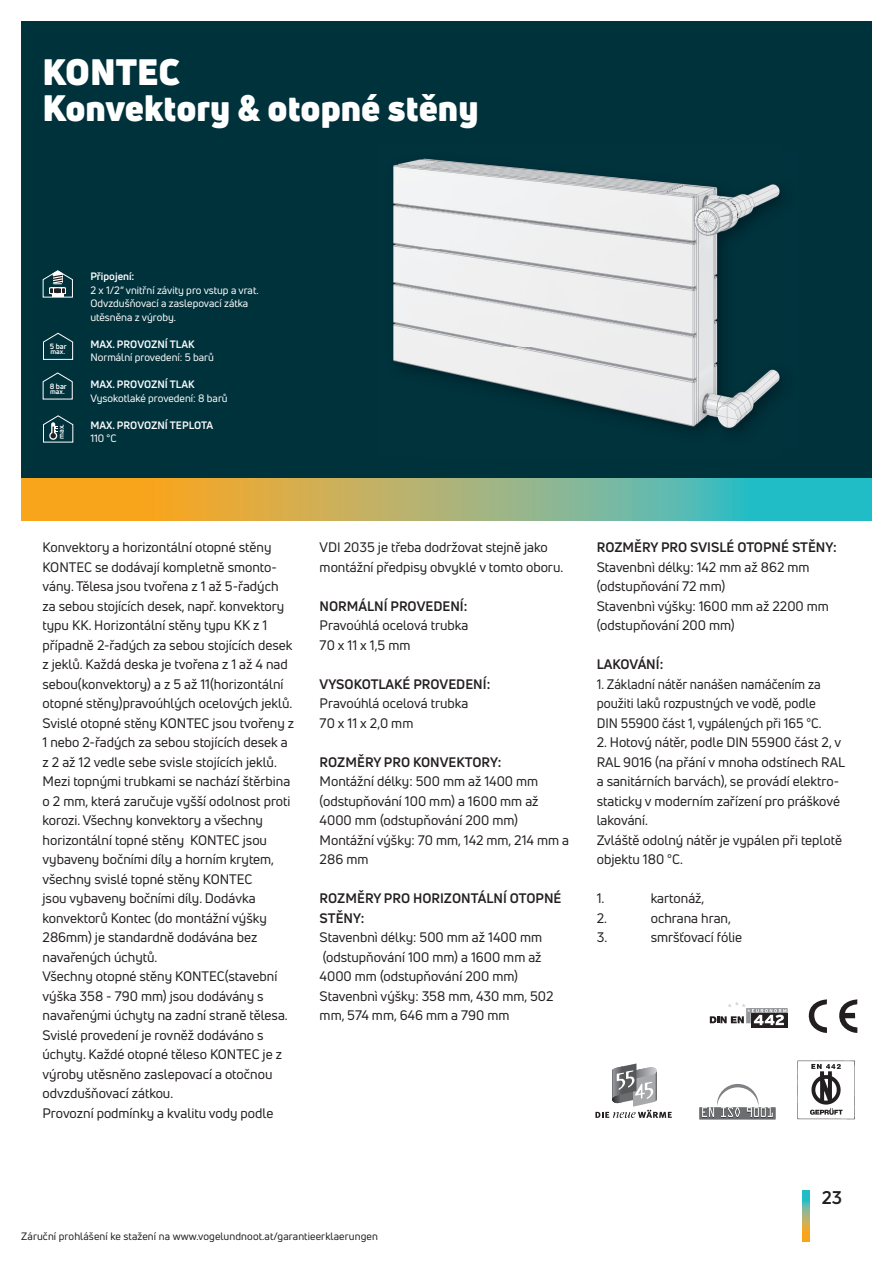
<style>
.page{position:relative;width:893px;height:1263px;background:#fff}
.page>*{position:absolute;margin:0;border:0;box-sizing:border-box;transform-origin:0 0}
.t1{font:900 36px/36px "Uni Neue";color:#fff}
.t2{font:700 18px "Uni Neue";color:#231f20}
.t3{font:13.5px/19.5px "Uni Neue";color:#231f20}
.t4{font:700 13.5px/19.5px "Uni Neue";color:#231f20}
.t5{font:13.5px/19.5px "Uni Neue";color:#231f20;scale:.96 1}
.t6{font:10.5px/13.5px "Uni Neue";color:#fff}
.t7{font:10.5px "Uni Neue";letter-spacing:.01em;color:#231f20}
.t8{font:700 10.5px "Uni Neue";color:#fff}
.t9{font:700 7.5px "Uni Neue";color:#fff}
.t10{font:700 7.05px/5.6px "Uni Neue";color:#fff;text-align:center}
</style>
<div class="page">
<div style="left:21px;top:21px;width:851px;height:494px;background:#00323c"></div>
<svg style="left:21px;top:478px;width:851px;height:43px;background:#9fb274"></svg>
<svg style="left:803px;top:1191px;width:6px;height:51px"></svg>
<img style="left:428px;top:184px;width:352px;height:246px">
<img style="left:393px;top:158px;width:338px;height:39px">
<img style="left:393px;top:196px;width:35px;height:175px">
<hr style="left:636px;top:1067px;width:1px;height:36px;background:#76787b">
<hr style="left:637px;top:1067px;width:1px;height:36px;background:#7b7d80">
<hr style="left:638px;top:1067px;width:1px;height:36px;background:#7f8184">
<hr style="left:639px;top:1067px;width:1px;height:36px;background:#848689">
<hr style="left:640px;top:1067px;width:1px;height:36px;background:#87898c">
<hr style="left:641px;top:1067px;width:1px;height:36px;background:#8d8f92">
<hr style="left:642px;top:1067px;width:1px;height:36px;background:#909295">
<hr style="left:643px;top:1067px;width:1px;height:36px;background:#949699">
<hr style="left:644px;top:1067px;width:1px;height:36px;background:#989a9d">
<hr style="left:645px;top:1067px;width:1px;height:36px;background:#9fa0a4">
<hr style="left:646px;top:1067px;width:1px;height:36px;background:#a3a4a8">
<hr style="left:647px;top:1067px;width:1px;height:36px;background:#a6a7ab">
<hr style="left:648px;top:1067px;width:1px;height:36px;background:#abacb0">
<hr style="left:649px;top:1067px;width:1px;height:36px;background:#b1b2b5">
<hr style="left:650px;top:1067px;width:1px;height:36px;background:#b5b6b9">
<hr style="left:651px;top:1067px;width:1px;height:36px;background:#b9babd">
<hr style="left:652px;top:1067px;width:1px;height:36px;background:#bdbec1">
<hr style="left:653px;top:1067px;width:1px;height:36px;background:#c2c3c6">
<hr style="left:654px;top:1067px;width:1px;height:36px;background:#c7c8ca">
<hr style="left:655px;top:1067px;width:1px;height:36px;background:#cbccce">
<hr style="left:656px;top:1067px;width:1px;height:36px;background:#cfd0d2">
<hr style="left:657px;top:1067px;width:1px;height:36px;background:#d1d2d4">
<hr style="left:612px;top:1063px;width:1px;height:36px;background:#68686b">
<hr style="left:613px;top:1063px;width:1px;height:36px;background:#939598">
<hr style="left:614px;top:1063px;width:1px;height:36px;background:#8d8f92">
<hr style="left:615px;top:1063px;width:1px;height:36px;background:#87898c">
<hr style="left:616px;top:1063px;width:1px;height:36px;background:#818386">
<hr style="left:617px;top:1063px;width:1px;height:36px;background:#78797c">
<hr style="left:618px;top:1063px;width:1px;height:36px;background:#727376">
<hr style="left:619px;top:1063px;width:1px;height:36px;background:#6c6c6f">
<hr style="left:620px;top:1063px;width:1px;height:36px;background:#666669">
<hr style="left:621px;top:1063px;width:1px;height:36px;background:#5b5b5e">
<svg style="left:622px;top:1063px;width:14px;height:7px"></svg>
<svg style="left:595px;top:1070px;width:77px;height:48px"></svg>
<img style="left:797px;top:1060px;width:58px;height:60px">
<div style="left:699px;top:1107px;width:77px;height:12px;background:#6c6d70"></div>
<svg style="left:702px;top:1084px;width:71px;height:34px"></svg>
<svg style="left:809px;top:999px;width:18px;height:34px"></svg>
<svg style="left:839px;top:999px;width:18px;height:34px"></svg>
<div style="left:842px;top:1013px;width:13px;height:5px;background:#231f20"></div>
<svg style="left:751px;top:1025px;width:37px;height:2px"></svg>
<svg style="left:709px;top:1002px;width:79px;height:23px"></svg>
<svg style="left:43px;top:415px;width:30px;height:28px"></svg>
<svg style="left:43px;top:372px;width:30px;height:28px"></svg>
<svg style="left:43px;top:333px;width:30px;height:27px"></svg>
<svg style="left:43px;top:270px;width:30px;height:28px"></svg>
<div style="left:48px;top:343px;width:21px;height:7px;background:#00323c"></div>
<div style="left:48px;top:383px;width:21px;height:7px;background:#00323c"></div>
<h1 class="t1" style="left:43px;top:54px;width:438px">KONTEC<br>Konvektory &amp; otopné stěny</h1>
<p class="t10" style="left:48px;top:343px;width:20px">10 bar max.</p>
<p class="t9" style="left:50px;top:342px;width:18px">5 bar</p>
<p class="t9" style="left:50px;top:382px;width:19px">8 bar</p>
<p class="t10" style="left:48px;top:383px;width:20px">10 bar max.</p>
<p class="t10" style="left:59px;top:439px;width:16px;rotate:-90deg">max.</p>
<p class="t8" style="left:90px;top:270px;width:46px">Připojení:</p>
<p class="t6" style="left:90px;top:283px;width:170px">2 x 1/2“ vnitřní závity pro vstup a vrat.<br>Odvzdušňovací a zaslepovací zátka utěsněna z výroby.</p>
<p class="t8" style="left:90px;top:337px;width:106px">MAX. PROVOZNÍ TLAK</p>
<p class="t6" style="left:90px;top:351px;width:125px">Normální provedení: 5 barů</p>
<p class="t8" style="left:90px;top:378px;width:106px">MAX. PROVOZNÍ TLAK</p>
<p class="t6" style="left:90px;top:391px;width:139px">Vysokotlaké provedení: 8 barů</p>
<p class="t8" style="left:90px;top:418px;width:124px">MAX. PROVOZNÍ TEPLOTA</p>
<p class="t6" style="left:90px;top:432px;width:28px">110 °C</p>
<p class="t3" style="left:43px;top:538px;width:253px">Konvektory a horizontální otopné stěny KONTEC se dodávají kompletně smonto&shy;vány. Tělesa jsou tvořena z 1 až 5-řadých za sebou stojících desek, např. konvektory typu KK. Horizontální stěny typu KK z 1 případně 2-řadých za sebou stojících desek z jeklů. Každá deska je tvořena z 1 až 4 nad sebou(konvektory) a z 5 až 11(horizontální otopné stěny)pravoúhlých ocelových jeklů.<br>Svislé otopné stěny KONTEC jsou tvořeny z 1 nebo 2-řadých za sebou stojících desek a z 2 až 12 vedle sebe svisle stojících jeklů.<br>Mezi topnými trubkami se nachází štěrbina o 2 mm, která zaručuje vyšší odolnost proti korozi. Všechny konvektory a všechny horizontální topné stěny KONTEC jsou vybaveny bočními díly a horním krytem, všechny svislé topné stěny KONTEC<br>jsou vybaveny bočními díly. Dodávka konvektorů Kontec (do montážní výšky 286mm) je standardně dodávána bez navařených úchytů.<br>Všechny otopné stěny KONTEC(stavební výška 358 - 790 mm) jsou dodávány s navařenými úchyty na zadní straně tělesa.<br>Svislé provedení je rovněž dodáváno s úchyty. Každé otopné těleso KONTEC je z výroby utěsněno zaslepovací a otočnou odvzdušňovací zátkou.<br>Provozní podmínky a kvalitu vody podle</p>
<p class="t3" style="left:320px;top:537px;width:245px">VDI 2035 je třeba dodržovat stejně jako montážní předpisy obvyklé v tomto oboru.</p>
<p class="t4" style="left:320px;top:596px;width:149px">NORMÁLNÍ PROVEDENÍ:</p>
<p class="t3" style="left:320px;top:615px;width:150px">Pravoúhlá ocelová trubka<br>70 x 11 x 1,5 mm</p>
<p class="t4" style="left:320px;top:674px;width:172px">VYSOKOTLAKÉ PROVEDENÍ:</p>
<p class="t3" style="left:320px;top:693px;width:150px">Pravoúhlá ocelová trubka<br>70 x 11 x 2,0 mm</p>
<p class="t4" style="left:320px;top:752px;width:183px">ROZMĚRY PRO KONVEKTORY:</p>
<p class="t3" style="left:320px;top:771px;width:251px">Montážní délky: 500 mm až 1400 mm (odstupňování 100 mm) a 1600 mm až<br>4000 mm (odstupňování 200 mm)<br>Montážní výšky: 70 mm, 142 mm, 214 mm a<br>286 mm</p>
<p class="t4" style="left:320px;top:888px;width:243px">ROZMĚRY PRO HORIZONTÁLNÍ OTOPNÉ<br>STĚNY:</p>
<p class="t3" style="left:320px;top:927px;width:236px">Stavenbnì délky: 500 mm až 1400 mm (odstupňování 100 mm) a 1600 mm až<br>4000 mm (odstupňování 200 mm)<br>Stavenbnì výšky: 358 mm, 430 mm, 502 mm, 574 mm, 646 mm a 790 mm</p>
<p class="t7" style="left:21px;top:1230px;width:358px">Záruční prohlášení ke stažení na www.vogelundnoot.at/garantieerklaerungen</p>
<p class="t4" style="left:597px;top:537px;width:241px">ROZMĚRY PRO SVISLÉ OTOPNÉ STĚNY:</p>
<p class="t3" style="left:597px;top:557px;width:234px">Stavenbnì délky: 142 mm až 862 mm (odstupňování 72 mm)<br>Stavenbnì výšky: 1600 mm až 2200 mm (odstupňování 200 mm)</p>
<p class="t4" style="left:597px;top:654px;width:68px">LAKOVÁNÍ:</p>
<p class="t5" style="left:597px;top:674px;width:236px">1. Základní nátěr nanášen namáčením za použiti laků rozpustných ve vodě, podle<br>DIN 55900 část 1, vypálených při 165 °C.</p>
<p class="t3" style="left:597px;top:733px;width:250px">2. Hotový nátěr, podle DIN 55900 část 2, v RAL 9016 (na přání v mnoha odstínech RAL a sanitárních barvách), se provádí elektro&shy;staticky v moderním zařízení pro práškové lakování.<br>Zvláště odolný nátěr je vypálen při teplotě objektu 180 °C.</p>
<p class="t3" style="left:597px;top:889px;width:9px">1.</p>
<p class="t3" style="left:651px;top:889px;width:55px">kartonáž,</p>
<p class="t3" style="left:597px;top:908px;width:12px">2.</p>
<p class="t3" style="left:651px;top:908px;width:82px">ochrana hran,</p>
<p class="t3" style="left:597px;top:927px;width:12px">3.</p>
<p class="t3" style="left:651px;top:927px;width:93px">smršťovací fólie</p>
<h2 class="t2" style="left:822px;top:1186px;width:22px">23</h2>
</div>
